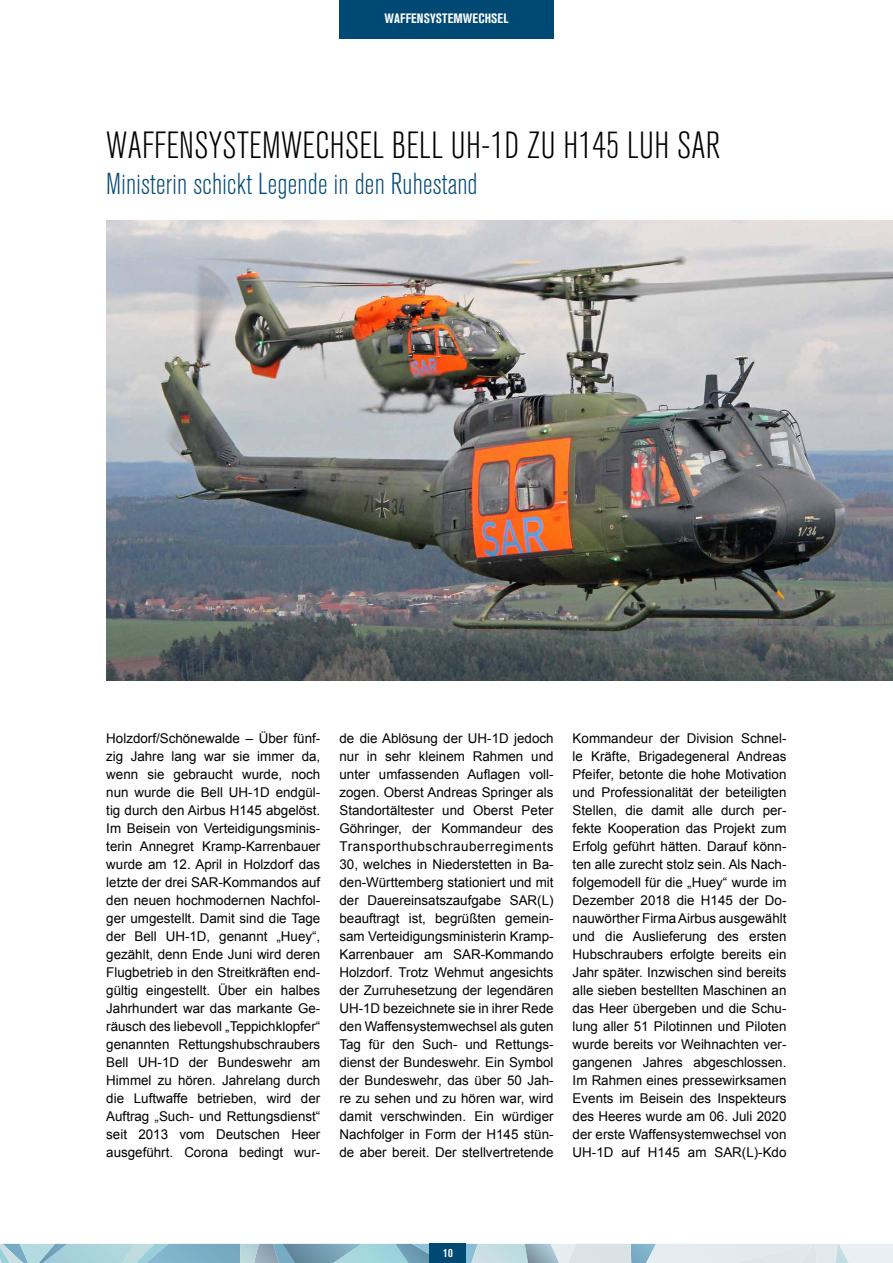
<style>
.page{position:relative;width:893px;height:1263px;background:#fff}
.page>*{position:absolute;margin:0;border:0;box-sizing:border-box;transform-origin:0 0}
.t1{font:300 condensed 37.5px "Akzidenz Grotesk BQ";letter-spacing:.01em;color:#000}
.t2{font:300 condensed 30px "Akzidenz Grotesk BQ";letter-spacing:.01em;color:#004974}
.t3{font:13.5px/18px "Arial";color:#000;text-align:justify}
.t4{font:700 condensed 13.5px "Akzidenz Grotesk BQ";letter-spacing:.01em;color:#fff}
.t5{font:700 condensed 12px "Akzidenz Grotesk BQ";color:#fff}
</style>
<div class="page">
<img style="left:106px;top:221px;width:787px;height:460px">
<svg style="left:0;top:1244px;width:893px;height:19px;background:#b2ced9"></svg>
<div style="left:339px;top:0;width:214px;height:38px;background:#004974"></div>
<div style="left:430px;top:1244px;width:36px;height:19px;background:#004974"></div>
<p class="t4" style="left:384px;top:11px;width:125px">WAFFENSYSTEMWECHSEL</p>
<h1 class="t1" style="left:106px;top:125px;width:615px">WAFFENSYSTEMWECHSEL BELL UH-1D ZU H145 LUH SAR</h1>
<h2 class="t2" style="left:106px;top:167px;width:373px">Ministerin schickt Legende in den Ruhestand</h2>
<p class="t3" style="left:106px;top:729px;width:216px">Holzdorf/Schönewalde – Über fünf&shy;zig Jahre lang war sie immer da, wenn sie gebraucht wurde, noch nun wurde die Bell UH-1D endgül&shy;tig durch den Airbus H145 abgelöst.<br>Im Beisein von Verteidigungsminis&shy;terin Annegret Kramp-Karrenbauer wurde am 12. April in Holzdorf das letzte der drei SAR-Kommandos auf den neuen hochmodernen Nachfol&shy;ger umgestellt. Damit sind die Tage der Bell UH-1D, genannt „Huey“, gezählt, denn Ende Juni wird deren Flugbetrieb in den Streitkräften end&shy;gültig eingestellt. Über ein halbes Jahrhundert war das markante Ge&shy;räusch des liebevoll „Teppichklopfer“ genannten Rettungshubschraubers Bell UH-1D der Bundeswehr am Himmel zu hören. Jahrelang durch die Luftwaffe betrieben, wird der Auftrag „Such- und Rettungsdienst“ seit 2013 vom Deutschen Heer ausgeführt. Corona bedingt wur-</p>
<p class="t3" style="left:339px;top:729px;width:216px">de die Ablösung der UH-1D jedoch nur in sehr kleinem Rahmen und unter umfassenden Auflagen voll&shy;zogen. Oberst Andreas Springer als Standortältester und Oberst Peter Göhringer, der Kommandeur des Transporthubschrauberregiments 30, welches in Niederstetten in Ba&shy;den-Württemberg stationiert und mit der Dauereinsatszaufgabe SAR(L) beauftragt ist, begrüßten gemein&shy;sam Verteidigungsministerin Kramp-Karrenbauer am SAR-Kommando Holzdorf. Trotz Wehmut angesichts der Zurruhesetzung der legendären UH-1D bezeichnete sie in ihrer Rede den Waffensystemwechsel als guten Tag für den Such- und Rettungs&shy;dienst der Bundeswehr. Ein Symbol der Bundeswehr, das über 50 Jah&shy;re zu sehen und zu hören war, wird damit verschwinden. Ein würdiger Nachfolger in Form der H145 stün&shy;de aber bereit. Der stellvertretende</p>
<p class="t3" style="left:573px;top:729px;width:215px">Kommandeur der Division Schnel&shy;le Kräfte, Brigadegeneral Andreas Pfeifer, betonte die hohe Motivation und Professionalität der beteiligten Stellen, die damit alle durch per&shy;fekte Kooperation das Projekt zum Erfolg geführt hätten. Darauf könn&shy;ten alle zurecht stolz sein. Als Nach&shy;folgemodell für die „Huey“ wurde im Dezember 2018 die H145 der Do&shy;nauwörther Firma Airbus ausgewählt und die Auslieferung des ersten Hubschraubers erfolgte bereits ein Jahr später. Inzwischen sind bereits alle sieben bestellten Maschinen an das Heer übergeben und die Schu&shy;lung aller 51 Pilotinnen und Piloten wurde bereits vor Weihnachten ver&shy;gangenen Jahres abgeschlossen.<br>Im Rahmen eines pressewirksamen Events im Beisein des Inspekteurs des Heeres wurde am 06. Juli 2020 der erste Waffensystemwechsel von UH-1D auf H145 am SAR(L)-Kdo</p>
<p class="t5" style="left:443px;top:1246px;width:11px">10</p>
</div>
